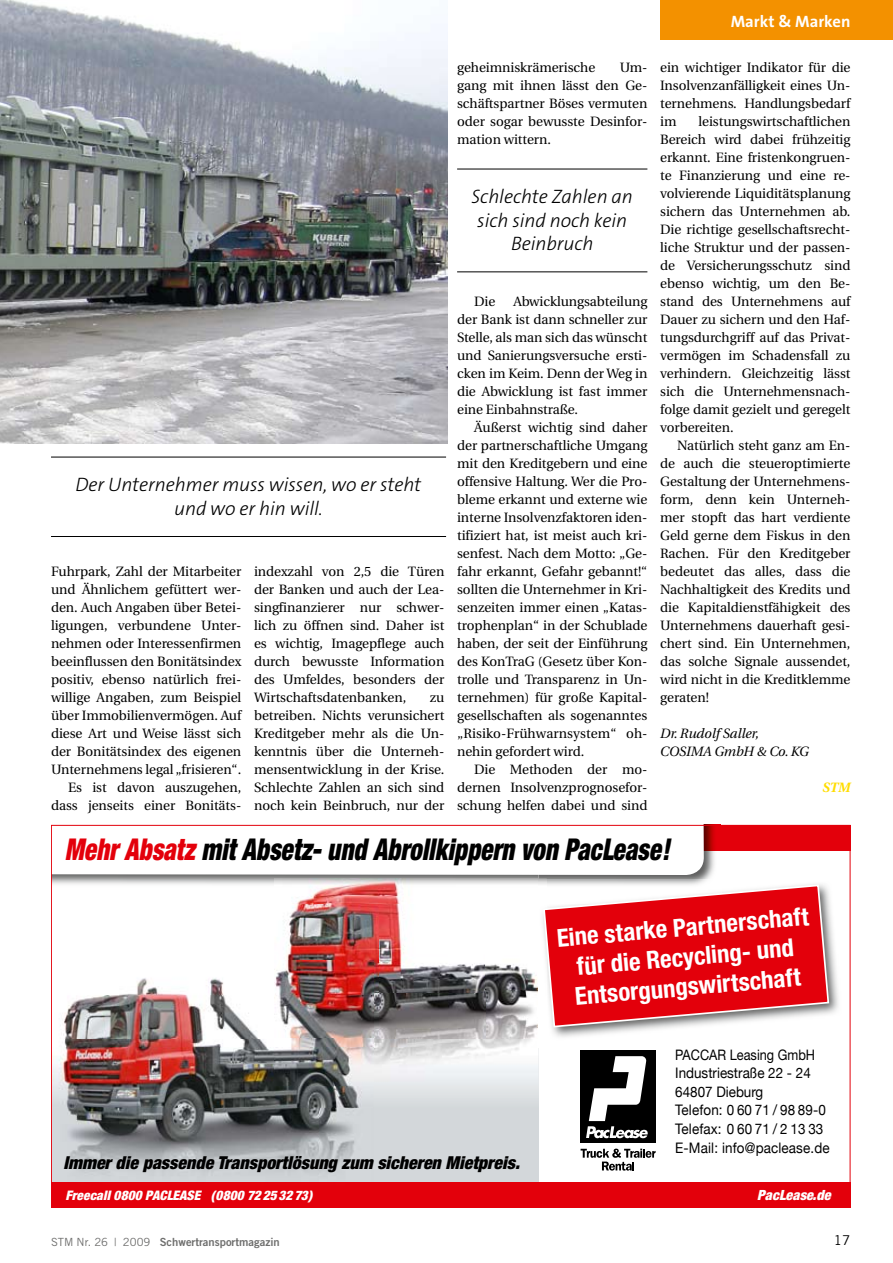
<style>
.page{position:relative;width:893px;height:1263px;background:#fff}
.page>*{position:absolute;margin:0;border:0;box-sizing:border-box;transform-origin:0 0}
.t1{font:italic 900 condensed 30.15px "Helvetica Neue";letter-spacing:.005em;color:#000;scale:.83 1}
.t2{font:700 condensed 24.9px/29.8px "Helvetica Neue";color:#fff;text-align:center}
.t3{font:italic 300 19.5px/23.4px "The Sans B3";letter-spacing:-.005em;color:#000;text-align:center}
.t4{font:italic 900 condensed 17.85px "Helvetica Neue";color:#000}
.t5{font:700 16.5px "The Sans B7";color:#fff}
.t6{font:14.55px/18.6px "Helvetica Neue";letter-spacing:.005em;color:#000;scale:.93 1}
.t7{font:14.55px "Helvetica Neue";color:#000;scale:.88 1}
.t8{font:italic 900 condensed 14.1px "Helvetica Neue";color:#fff}
.t9{font:13.5px/18px "Utopia";letter-spacing:-.005em;color:#000;text-align:justify}
.t10{font:italic 13.5px/18px "Utopia";letter-spacing:-.005em;color:#000}
.t11{font:italic 700 13.5px "Utopia";color:#fd0}
.t12{font:13.5px "Trade Gothic";color:#000}
.t13{font:italic 900 condensed 13.2px "Helvetica Neue";letter-spacing:.005em;color:#fff}
.t14{font:11.25px "Trade Gothic Bold Two";color:#6f6f6e}
.s1{color:#e3000b}
.s2{font-family:"Trade Gothic"}
</style>
<div class="page">
<img style="left:0;top:0;width:447px;height:444px">
<div style="left:660px;top:0;width:233px;height:39px;background:#f39100"></div>
<div style="left:51px;top:1047px;width:487px;height:161px;background:#d3d7da"></div>
<div style="left:373px;top:1085px;width:165px;height:23px;background:#dde0e2"></div>
<div style="left:51px;top:825px;width:799px;height:25px;background:#e3000b"></div>
<img style="left:538px;top:827px;width:183px;height:52px">
<div style="left:580px;top:1050px;width:76px;height:93px;background:#000"></div>
<svg style="left:586px;top:1056px;width:62px;height:82px"></svg>
<svg style="left:581px;top:1148px;width:75px;height:22px"></svg>
<div style="left:51px;top:1182px;width:799px;height:26px;background:#e3000b"></div>
<img style="left:538px;top:879px;width:8px;height:6px">
<img style="left:286px;top:903px;width:199px;height:91px">
<img style="left:485px;top:964px;width:53px;height:75px">
<img style="left:373px;top:994px;width:113px;height:45px">
<img style="left:538px;top:1039px;width:1px;height:46px">
<img style="left:373px;top:1039px;width:165px;height:46px">
<img style="left:274px;top:879px;width:264px;height:24px">
<img style="left:63px;top:978px;width:204px;height:69px">
<img style="left:53px;top:1047px;width:320px;height:126px">
<img style="left:274px;top:961px;width:99px;height:124px">
<img style="left:539px;top:880px;width:300px;height:157px">
<img style="left:546px;top:879px;width:175px;height:4px">
<svg style="left:542px;top:883px;width:288px;height:145px"></svg>
<svg style="left:51px;top:825px;width:653px;height:50px"></svg>
<hr style="left:457px;top:169px;width:190px;height:1px;background:#000">
<hr style="left:457px;top:271px;width:190px;height:1px;background:#000">
<hr style="left:51px;top:457px;width:395px;height:1px;background:#000">
<hr style="left:51px;top:536px;width:395px;height:1px;background:#000">
<p class="t5" style="left:731px;top:13px;width:121px">Markt &amp; Marken</p>
<p class="t9" style="left:660px;top:59px;width:192px">ein wichtiger Indikator für die Insolvenzanfälligkeit eines Un&shy;ternehmens. Handlungsbedarf im</p>
<p class="t9" style="left:457px;top:59px;width:140px">geheimniskrämerische</p>
<p class="t9" style="left:457px;top:59px;width:192px;text-indent:163px">Um&shy;gang mit ihnen lässt den Ge&shy;schäftspartner Böses vermuten oder sogar bewusste Desinfor&shy;mation wittern.</p>
<p class="t9" style="left:660px;top:113px;width:192px;text-indent:38px">leistungswirtschaftlichen Bereich wird dabei frühzeitig erkannt. Eine fristenkongruen&shy;te Finanzierung und eine re&shy;volvierende Liquiditätsplanung sichern das Unternehmen ab.<br>Die richtige gesellschaftsrecht&shy;liche Struktur und der passen&shy;de Versicherungsschutz sind ebenso wichtig, um den Be&shy;stand des Unternehmens auf Dauer zu sichern und den Haf&shy;tungsdurchgriff auf das Privat&shy;vermögen im Schadensfall zu verhindern. Gleichzeitig lässt sich die Unternehmensnach&shy;folge damit gezielt und geregelt vorbereiten.</p>
<p class="t9" style="left:660px;top:436px;width:192px;text-indent:17px">Natürlich steht ganz am En&shy;de auch die steueroptimierte Gestaltung der Unternehmens&shy;form, denn kein Unterneh&shy;mer stopft das hart verdiente Geld gerne dem Fiskus in den Rachen. Für den Kreditgeber bedeutet das alles, dass die Nachhaltigkeit des Kredits und die Kapitaldienstfähigkeit des Unternehmens dauerhaft gesi&shy;chert sind. Ein Unternehmen, das solche Signale aussendet, wird nicht in die Kreditklemme geraten!</p>
<p class="t10" style="left:660px;top:724px;width:150px">Dr. Rudolf Saller,<br>COSIMA GmbH &amp; Co. KG</p>
<p class="t11" style="left:822px;top:779px;width:30px">STM</p>
<h3 class="t3" style="left:472px;top:186px;width:163px">Schlechte Zahlen an sich sind noch kein<br>Beinbruch</h3>
<p class="t9" style="left:457px;top:293px;width:192px;text-indent:56px">Abwicklungsabteilung der Bank ist dann schneller zur Stelle, als man sich das wünscht und Sanierungsversuche ersti&shy;cken im Keim. Denn der Weg in die Abwicklung ist fast immer eine Einbahnstraße.</p>
<p class="t9" style="left:457px;top:419px;width:192px;text-indent:17px">Äußerst wichtig sind daher der partnerschaftliche Umgang mit den Kreditgebern und eine offensive Haltung. Wer die Pro&shy;bleme erkannt und externe wie interne Insolvenzfaktoren iden&shy;tifiziert hat, ist meist auch kri&shy;senfest. Nach dem Motto: „Ge&shy;fahr erkannt, Gefahr gebannt!“ sollten die Unternehmer in Kri&shy;senzeiten immer einen „Katas&shy;trophenplan“ in der Schublade haben, der seit der Einführung des KonTraG (Gesetz über Kon&shy;trolle und Transparenz in Un&shy;ternehmen) für große Kapital&shy;gesellschaften als sogenanntes „Risiko-Frühwarnsystem“ oh&shy;nehin gefordert wird.</p>
<p class="t9" style="left:457px;top:761px;width:192px;text-indent:17px">Die Methoden der mo&shy;dernen Insolvenzprognosefor&shy;schung helfen dabei und sind</p>
<p class="t9" style="left:474px;top:293px;width:23px">Die</p>
<h3 class="t3" style="left:76px;top:474px;width:347px">Der Unternehmer muss wissen, wo er steht und wo er hin will.</h3>
<p class="t9" style="left:51px;top:563px;width:192px;text-align:right">Fuhrpark, Zahl der Mitarbeiter und Ähnlichem gefüttert wer&shy;den. Auch Angaben über Betei&shy;ligungen, verbundene Unter&shy;nehmen oder Interessenfirmen beeinflussen den Bonitätsindex positiv, ebenso natürlich frei&shy;willige Angaben, zum Beispiel über Immobilienvermögen. Auf diese Art und Weise lässt sich der Bonitätsindex des eigenen<br>Unternehmens legal „frisieren“.<br>Es ist davon auszugehen, dass jenseits einer Bonitäts-</p>
<p class="t9" style="left:254px;top:563px;width:192px">indexzahl von 2,5 die Türen der Banken und auch der Lea&shy;singfinanzierer nur schwer&shy;lich zu öffnen sind. Daher ist es wichtig, Imagepflege auch durch bewusste Information des Umfeldes, besonders der Wirtschaftsdatenbanken,</p>
<p class="t9" style="left:254px;top:689px;width:192px;text-indent:176px">zu betreiben. Nichts verunsichert Kreditgeber mehr als die Un&shy;kenntnis über die Unterneh&shy;mensentwicklung in der Krise.<br>Schlechte Zahlen an sich sind noch kein Beinbruch, nur der</p>
<h1 class="t1" style="left:65px;top:831px;width:730px"><span class="s1">Mehr Absatz</span> mit Absetz- und Abrollkippern von PacLease!</h1>
<h3 class="t4" style="left:64px;top:1152px;width:458px">Immer die passende Transportlösung zum sicheren Mietpreis.</h3>
<h2 class="t2" style="left:556px;top:923px;width:254px;rotate:-5deg">Eine starke Partnerschaft für die Recycling- und<br>Entsorgungswirtschaft</h2>
<p class="t7" style="left:675px;top:1046px;width:160px">PACCAR Leasing GmbH</p>
<p class="t6" style="left:675px;top:1064px;width:168px">Industriestra§eÊ22Ê-Ê24Ê<br>64807ÊDieburg<br>Telefon:Ê0 60 71 / 98 89-0Ê<br>Telefax:Ê0 60 71 / 2 13 33Ê<br>E-Mail:Êinfo@paclease.de</p>
<p class="t13" style="left:65px;top:1187px;width:248px">Freecall 0800 PACLEASE (0800 72 25 32 73)</p>
<p class="t8" style="left:757px;top:1186px;width:75px">PacLease.de</p>
<p class="t14" style="left:51px;top:1235px;width:230px"><span class="s2">STM Nr. 26 | 2009</span> Schwertransportmagazin</p>
<p class="t12" style="left:834px;top:1232px;width:18px">17</p>
</div>
